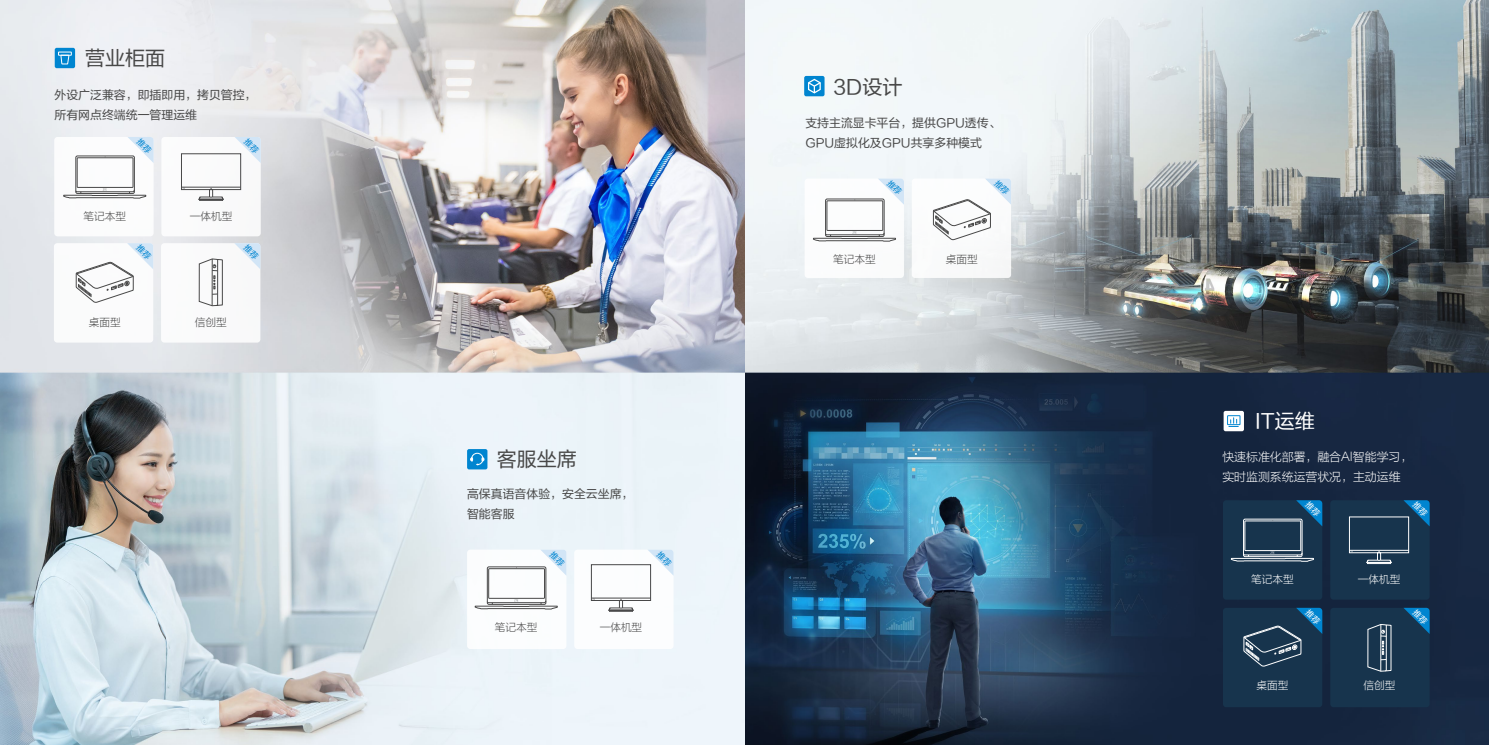
<style>
.page{position:relative;width:1489px;height:745px;background:#fff}
.page>*{position:absolute;margin:0;border:0;box-sizing:border-box;transform-origin:0 0}
.t1{font:20px "FZLTHJW GB1 0";color:#484848}
.t2{font:20px "FZLTHJW GB1 0";color:#fff}
.t3{font:11.88px/20px "FZLTHJW GB1 0";color:#484848}
.t4{font:11.88px/20px "FZLTXHJW GB1 0";color:#fff}
.t5{font:10.62px "FZLTXHJW GB1 0";color:#484848}
.t6{font:10.62px "FZLTXHJW GB1 0";color:#fff}
</style>
<div class="page">
<img style="left:0;top:0;width:1488px;height:744px">
<div style="left:467px;top:449px;width:20px;height:20px;background:#0085d0;border-radius:2px"></div>
<svg style="left:470px;top:452px;width:14px;height:13px"></svg>
<div style="left:55px;top:48px;width:20px;height:20px;background:#0085d0;border-radius:2px"></div>
<svg style="left:60px;top:43px;width:10px;height:37px"></svg>
<div style="left:58px;top:52px;width:14px;height:4px;border:1px solid #fff"></div>
<div style="left:804px;top:76px;width:20px;height:20px;background:#0085d0;border-radius:2px"></div>
<svg style="left:808px;top:78px;width:13px;height:16px"></svg>
<div style="left:467px;top:549px;width:99px;height:99px;background:#fff;border-radius:3px"></div>
<div style="left:574px;top:549px;width:99px;height:99px;background:#fff;border-radius:3px"></div>
<div style="left:161px;top:137px;width:100px;height:99px;background:#fff;border-radius:3px"></div>
<div style="left:54px;top:137px;width:100px;height:99px;background:#fff;border-radius:3px"></div>
<div style="left:54px;top:243px;width:99px;height:99px;background:#fff;border-radius:3px"></div>
<div style="left:804px;top:178px;width:99px;height:100px;background:#fff;border-radius:3px"></div>
<div style="left:911px;top:178px;width:100px;height:100px;background:#fff;border-radius:3px"></div>
<div style="left:1223px;top:410px;width:20px;height:21px;background:#fff;border-radius:2px"></div>
<div style="left:1226px;top:415px;width:14px;height:10px;border:1px solid #0085d0"></div>
<svg style="left:1228px;top:417px;width:10px;height:9px"></svg>
<div style="left:1222px;top:500px;width:100px;height:99px;background:#17344d;border-radius:3px"></div>
<div style="left:1330px;top:500px;width:99px;height:99px;background:#17344d;border-radius:3px"></div>
<div style="left:1222px;top:607px;width:100px;height:99px;background:#17344d;border-radius:3px"></div>
<div style="left:1330px;top:607px;width:99px;height:99px;background:#17344d;border-radius:3px"></div>
<div style="left:161px;top:243px;width:99px;height:99px;background:#fff;border-radius:3px"></div>
<div style="left:77px;top:157px;width:56px;height:30px;border:1px solid #484848"></div>
<div style="left:75px;top:155px;width:60px;height:39px;border:1px solid #484848;border-radius:2px"></div>
<svg style="left:63px;top:188px;width:83px;height:11px"></svg>
<div style="left:488px;top:568px;width:56px;height:30px;border:1px solid #484848"></div>
<div style="left:487px;top:566px;width:59px;height:38px;border:1px solid #484848;border-radius:2px"></div>
<svg style="left:474px;top:599px;width:84px;height:10px"></svg>
<div style="left:1244px;top:520px;width:56px;height:30px;border:1px solid #fff"></div>
<div style="left:1242px;top:518px;width:60px;height:38px;border:1px solid #fff;border-radius:2px"></div>
<svg style="left:1230px;top:551px;width:83px;height:10px"></svg>
<svg style="left:198px;top:258px;width:25px;height:48px"></svg>
<svg style="left:1367px;top:624px;width:24px;height:47px"></svg>
<div style="left:826px;top:200px;width:56px;height:30px;border:1px solid #484848"></div>
<div style="left:825px;top:198px;width:59px;height:39px;border:1px solid #484848;border-radius:2px"></div>
<svg style="left:813px;top:231px;width:83px;height:11px"></svg>
<div style="left:181px;top:153px;width:60px;height:37px;border:1px solid #484849"></div>
<hr style="left:181px;top:187px;width:60px;height:1px;background:#484849">
<svg style="left:198px;top:188px;width:26px;height:12px"></svg>
<div style="left:591px;top:564px;width:60px;height:36px;border:1px solid #484849"></div>
<hr style="left:591px;top:597px;width:59px;height:1px;background:#484849">
<div style="left:609px;top:609px;width:23px;height:2px;border:1px solid #484849"></div>
<svg style="left:607px;top:598px;width:27px;height:12px"></svg>
<div style="left:1348px;top:516px;width:60px;height:36px;border:1px solid #fff"></div>
<hr style="left:1349px;top:549px;width:59px;height:1px;background:#fff">
<svg style="left:1365px;top:550px;width:26px;height:13px"></svg>
<svg style="left:540px;top:549px;width:26px;height:26px"></svg>
<svg style="left:647px;top:549px;width:26px;height:26px"></svg>
<svg style="left:127px;top:137px;width:27px;height:26px"></svg>
<svg style="left:235px;top:137px;width:26px;height:26px"></svg>
<svg style="left:75px;top:243px;width:78px;height:59px"></svg>
<svg style="left:877px;top:178px;width:26px;height:26px"></svg>
<svg style="left:932px;top:178px;width:79px;height:62px"></svg>
<svg style="left:1295px;top:500px;width:27px;height:26px"></svg>
<svg style="left:1403px;top:500px;width:26px;height:26px"></svg>
<svg style="left:1243px;top:607px;width:79px;height:59px"></svg>
<svg style="left:1404px;top:607px;width:25px;height:26px"></svg>
<svg style="left:234px;top:243px;width:26px;height:26px"></svg>
<h1 class="t1" style="left:85px;top:47px;width:82px">营业柜面</h1>
<p class="t3" style="left:55px;top:85px;width:203px">外设广泛兼容，即插即用，拷贝管控，所有网点终端统一管理运维</p>
<p class="t5" style="left:83px;top:210px;width:44px">笔记本型</p>
<p class="t5" style="left:190px;top:210px;width:44px">一体机型</p>
<p class="t5" style="left:89px;top:315px;width:33px">桌面型</p>
<p class="t5" style="left:195px;top:315px;width:33px">信创型</p>
<h1 class="t1" style="left:497px;top:447px;width:81px">客服坐席</h1>
<p class="t3" style="left:467px;top:484px;width:168px">高保真语音体验，安全云坐席，智能客服</p>
<p class="t5" style="left:495px;top:620px;width:44px">笔记本型</p>
<p class="t5" style="left:599px;top:620px;width:44px">一体机型</p>
<h1 class="t1" style="left:833px;top:76px;width:70px">3D设计</h1>
<p class="t3" style="left:805px;top:113px;width:197px">支持主流显卡平台，提供GPU透传、<br>GPU虚拟化及GPU共享多种模式</p>
<p class="t5" style="left:833px;top:253px;width:44px">笔记本型</p>
<p class="t5" style="left:945px;top:253px;width:33px">桌面型</p>
<h1 class="t2" style="left:1255px;top:410px;width:61px">IT运维</h1>
<p class="t4" style="left:1222px;top:446px;width:191px">快速标准化部署，融合AI智能学习，实时监测系统运营状况，主动运维</p>
<p class="t6" style="left:1250px;top:573px;width:44px">笔记本型</p>
<p class="t6" style="left:1357px;top:573px;width:44px">一体机型</p>
<p class="t6" style="left:1256px;top:679px;width:33px">桌面型</p>
<p class="t6" style="left:1363px;top:679px;width:33px">信创型</p>
</div>
